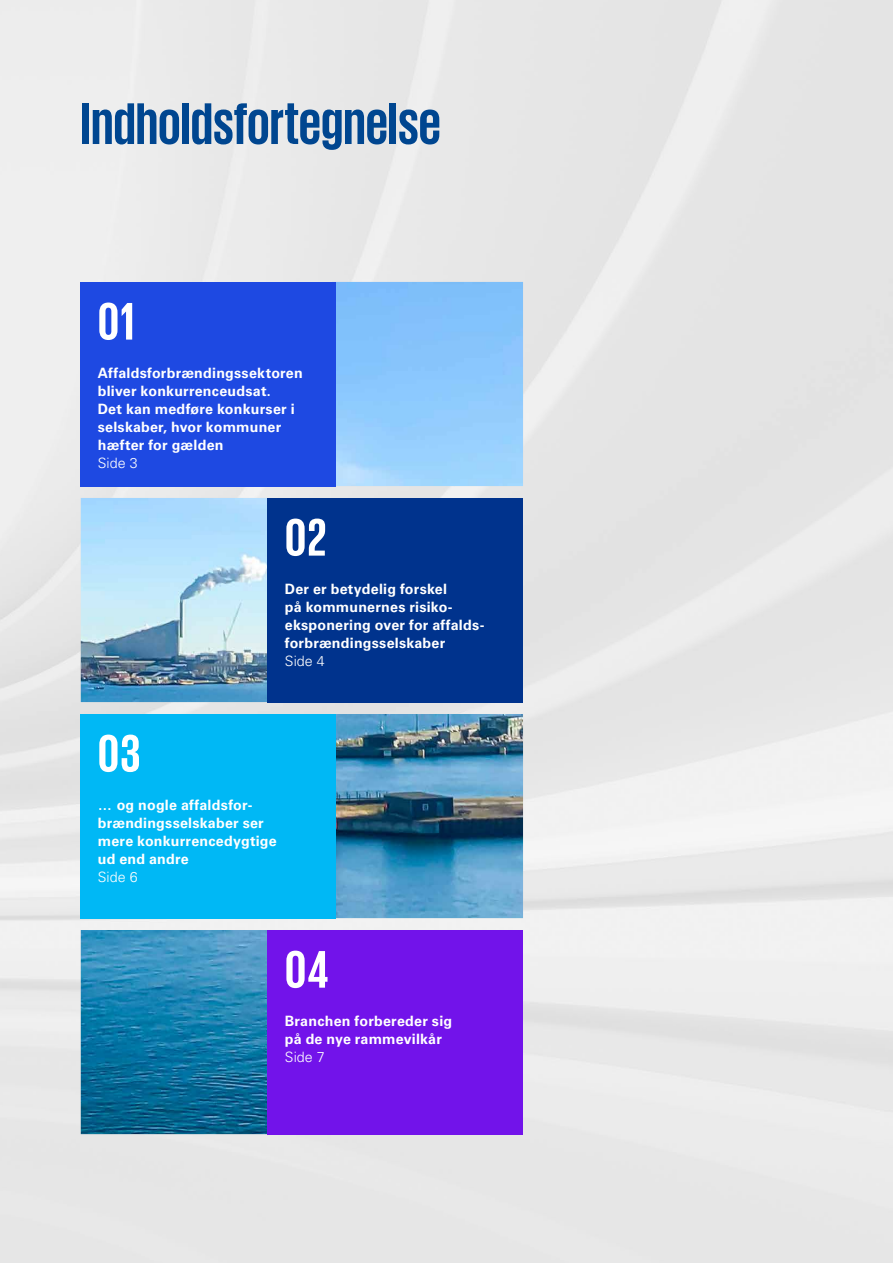
<style>
.page{position:relative;width:893px;height:1263px;background:#fff}
.page>*{position:absolute;margin:0;border:0;box-sizing:border-box;transform-origin:0 0}
.t1{font:700 60px "KPMG";color:#004690}
.t2{font:700 54px "KPMG";letter-spacing:.025em;color:#fff}
.t3{font:700 14.25px/18px "Universfor KPMG";letter-spacing:.015em;color:#fff}
.t4{font:300 14.25px "Universfor KPMG";letter-spacing:.005em;color:#fff}
</style>
<div class="page">
<img style="left:0;top:0;width:893px;height:1263px">
<img style="left:81px;top:282px;width:442px;height:852px">
<div style="left:81px;top:282px;width:255px;height:204px;background:#1e49e2"></div>
<div style="left:81px;top:714px;width:255px;height:204px;background:#00b8f5"></div>
<div style="left:268px;top:498px;width:255px;height:204px;background:#00338d"></div>
<div style="left:268px;top:930px;width:255px;height:204px;background:#7213ea"></div>
<h1 class="t1" style="left:81px;top:94px;width:362px">Indholdsfortegnelse</h1>
<h2 class="t2" style="left:98px;top:294px;width:38px">01</h2>
<p class="t3" style="left:98px;top:364px;width:207px">Affaldsforbrændingssektoren bliver konkurrenceudsat.<br>Det kan medføre konkurser i selskaber, hvor kommuner hæfter for gælden</p>
<p class="t4" style="left:98px;top:454px;width:41px">Side 3</p>
<h2 class="t2" style="left:285px;top:510px;width:43px">02</h2>
<p class="t3" style="left:285px;top:580px;width:201px">Der er betydelig forskel<br>på kommunernes risiko&shy;eksponering over for affalds&shy;forbrændingsselskaber</p>
<p class="t4" style="left:285px;top:652px;width:41px">Side 4</p>
<h2 class="t2" style="left:98px;top:726px;width:44px">03</h2>
<p class="t3" style="left:98px;top:796px;width:180px">… og nogle affaldsfor&shy;brændingsselskaber ser mere konkurrencedygtige ud end andre</p>
<p class="t4" style="left:98px;top:868px;width:41px">Side 6</p>
<h2 class="t2" style="left:285px;top:942px;width:45px">04</h2>
<p class="t3" style="left:285px;top:1012px;width:169px">Branchen forbereder sig på de nye rammevilkår</p>
<p class="t4" style="left:285px;top:1048px;width:41px">Side 7</p>
</div>
